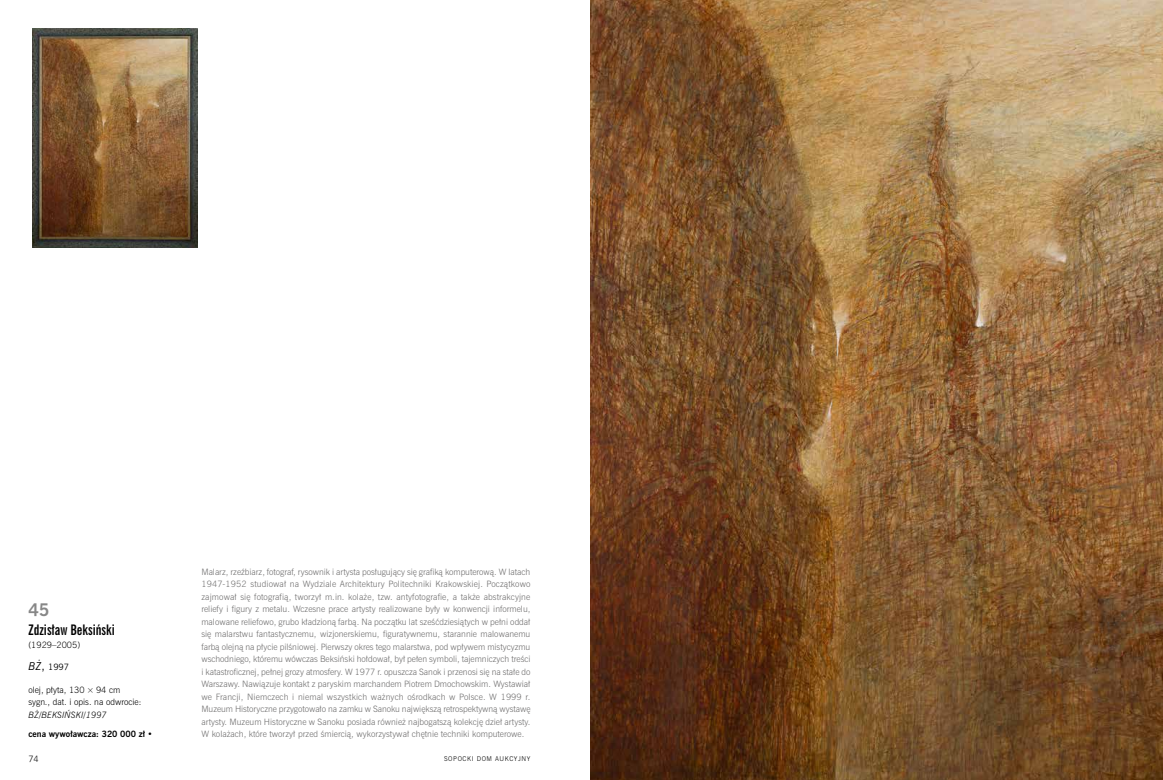
<style>
.page{position:relative;width:1163px;height:780px;background:#fff}
.page>*{position:absolute;margin:0;border:0;box-sizing:border-box;transform-origin:0 0}
.t1{font:700 16px "News Goth PL";color:#878787}
.t2{font:700 13px "News Goth X Cn PL";color:#000}
.t3{font:8px/12.5px "News Goth Lt PL";color:#706f6f;text-align:justify}
.t4{font:8px/12.5px "News Goth Lt PL";color:#000}
.t5{font:700 8px "News Goth PL";color:#000}
.t6{font:8px "News Goth PL";color:#000}
.t7{font:6px "News Goth Lt PL";letter-spacing:.1em;color:#000}
.s1{font-style:italic;font-size:10px}
.s2{font-size:10px}
.s3{font-style:italic}
</style>
<div class="page">
<img style="left:590px;top:0;width:572px;height:780px">
<img style="left:32px;top:28px;width:165px;height:219px">
<h1 class="t1" style="left:28px;top:599px;width:23px">45</h1>
<h2 class="t2" style="left:28px;top:621px;width:88px">Zdzisław Beksiński</h2>
<p class="t4" style="left:28px;top:638px;width:53px">(1929–2005)</p>
<p class="t6" style="left:28px;top:661px;width:42px"><span class="s1">BŻ</span><span class="s2">,</span> 1997</p>
<p class="t4" style="left:28px;top:683px;width:114px">olej, płyta, 130 × 94 cm sygn., dat. i opis. na odwrocie:<br><span class="s3">BŻ/BEKSIŃSKI</span>/<span class="s3">1997</span></p>
<p class="t5" style="left:28px;top:729px;width:126px">cena wywoławcza: 320 000 zł •</p>
<p class="t3" style="left:201px;top:565px;width:331px">Malarz, rzeźbiarz, fotograf, rysownik i artysta posługujący się grafiką komputerową. W latach 1947-1952 studiował na Wydziale Architektury Politechniki Krakowskiej. Początkowo zajmował się fotografią, tworzył m.in. kolaże, tzw. antyfotografie, a także abstrakcyjne reliefy i figury z metalu. Wczesne prace artysty realizowane były w konwencji informelu, malowane reliefowo, grubo kładzioną farbą. Na początku lat sześćdziesiątych w pełni oddał się malarstwu fantastycznemu, wizjonerskiemu, figuratywnemu, starannie malowanemu farbą olejną na płycie pilśniowej. Pierwszy okres tego malarstwa, pod wpływem mistycyzmu wschodniego, któremu wówczas Beksiński hołdował, był pełen symboli, tajemniczych treści i katastroficznej, pełnej grozy atmosfery. W 1977 r. opuszcza Sanok i przenosi się na stałe do Warszawy. Nawiązuje kontakt z paryskim marchandem Piotrem Dmochowskim. Wystawiał we Francji, Niemczech i niemal wszystkich ważnych ośrodkach w Polsce. W 1999 r.<br>Muzeum Historyczne przygotowało na zamku w Sanoku największą retrospektywną wystawę artysty. Muzeum Historyczne w Sanoku posiada również najbogatszą kolekcję dzieł artysty.<br>W kolażach, które tworzył przed śmiercią, wykorzystywał chętnie techniki komputerowe.</p>
<p class="t4" style="left:28px;top:752px;width:12px">74</p>
<p class="t7" style="left:444px;top:754px;width:88px">sopocki dom aukcyjny</p>
</div>
